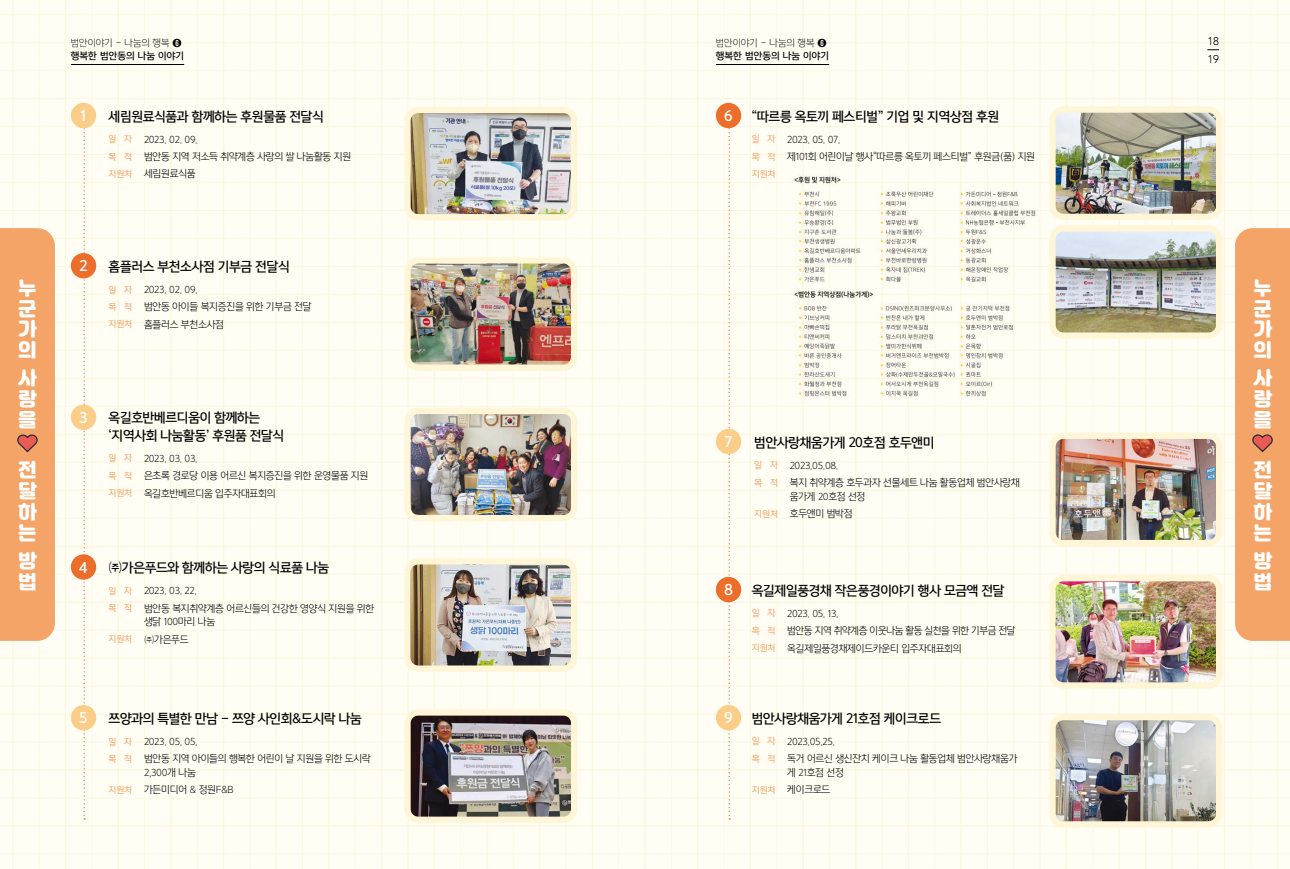
<style>
.page{position:relative;width:1290px;height:869px;background:#fff}
.page>*{position:absolute;margin:0;border:0;box-sizing:border-box;transform-origin:0 0}
.t1{font:18.75px/20.8px "Jalnan OTF";color:#fff;text-align:justify}
.t2{font:13.75px "Yoon Gothic Pro 770";color:#fff}
.t3{font:12.5px/17.2px "Yoon Gothic Pro 760";letter-spacing:-.03em;color:#000}
.t4{font:300 11.25px/17.5px "Avenir";color:#000}
.t5{font:10px/17.2px "Yoon Gothic Pro 730";letter-spacing:-.025em;color:#000}
.t6{font:9.38px "Yoon Gothic Pro 725";color:#000}
.t7{font:9.38px "Yoon Gothic Pro 765";color:#000}
.t8{font:8.75px "Yoon Gothic Pro 750";color:#f4a467}
.s1{font-family:"Yoon Gothic Pro 750";font-size:8.75px;color:#f4a467}
</style>
<div class="page">
<img style="left:0;top:0;width:1290px;height:868px">
<svg style="left:728px;top:128px;width:2px;height:691px"></svg>
<div style="left:0;top:228px;width:55px;height:412px;background:#f4a467"></div>
<div style="left:1235px;top:228px;width:55px;height:412px;background:#f4a467"></div>
<svg style="left:84px;top:128px;width:1px;height:691px"></svg>
<img style="left:411px;top:114px;width:159px;height:99px">
<div style="left:404px;top:107px;width:173px;height:113px;border:6px solid #fff5d7;border-radius:11px"></div>
<img style="left:411px;top:264px;width:159px;height:99px">
<div style="left:404px;top:257px;width:173px;height:113px;border:6px solid #fff5d7;border-radius:11px"></div>
<img style="left:1056px;top:582px;width:159px;height:99px">
<div style="left:1049px;top:575px;width:173px;height:113px;border:6px solid #fff5d7;border-radius:11px"></div>
<img style="left:411px;top:414px;width:159px;height:100px">
<div style="left:404px;top:407px;width:173px;height:114px;border:6px solid #fff5d7;border-radius:11px"></div>
<img style="left:1056px;top:720px;width:159px;height:100px">
<div style="left:1049px;top:713px;width:173px;height:114px;border:6px solid #fff5d7;border-radius:11px"></div>
<img style="left:411px;top:565px;width:159px;height:99px">
<div style="left:404px;top:558px;width:173px;height:113px;border:6px solid #fff5d7;border-radius:11px"></div>
<img style="left:1056px;top:439px;width:159px;height:100px">
<div style="left:1049px;top:432px;width:173px;height:114px;border:6px solid #fff5d7;border-radius:11px"></div>
<img style="left:411px;top:716px;width:159px;height:99px">
<div style="left:404px;top:709px;width:173px;height:113px;border:6px solid #fff5d7;border-radius:11px"></div>
<div style="left:71px;top:704px;width:25px;height:26px;background:#facd89;border-radius:50%"></div>
<div style="left:716px;top:428px;width:25px;height:26px;background:#facd89;border-radius:50%"></div>
<img style="left:1056px;top:113px;width:159px;height:100px">
<div style="left:1049px;top:106px;width:173px;height:114px;border:6px solid #fff5d7;border-radius:11px"></div>
<img style="left:1056px;top:232px;width:159px;height:99px">
<div style="left:1049px;top:225px;width:173px;height:113px;border:6px solid #fff5d7;border-radius:11px"></div>
<div style="left:716px;top:103px;width:25px;height:25px;background:#ed6d2b;border-radius:50%"></div>
<div style="left:716px;top:704px;width:25px;height:26px;background:#facd89;border-radius:50%"></div>
<div style="left:716px;top:576px;width:25px;height:26px;background:#ed6d2b;border-radius:50%"></div>
<div style="left:71px;top:103px;width:25px;height:25px;background:#facd89;border-radius:50%"></div>
<div style="left:71px;top:253px;width:25px;height:25px;background:#ed6d2b;border-radius:50%"></div>
<div style="left:71px;top:404px;width:25px;height:26px;background:#facd89;border-radius:50%"></div>
<div style="left:71px;top:554px;width:25px;height:25px;background:#ed6d2b;border-radius:50%"></div>
<img style="left:787px;top:171px;width:251px;height:231px">
<svg style="left:1207px;top:49px;width:12px;height:1px"></svg>
<hr style="left:716px;top:64px;width:113px;height:1px;background:#000">
<hr style="left:71px;top:64px;width:113px;height:1px;background:#000">
<h1 class="t1" style="left:18px;top:278px;width:20px">누 군 가 의</h1>
<h1 class="t1" style="left:18px;top:369px;width:20px">사 랑 을</h1>
<h1 class="t1" style="left:18px;top:461px;width:20px">전 달 하 는</h1>
<h1 class="t1" style="left:18px;top:551px;width:20px">방 법</h1>
<p class="t6" style="left:71px;top:37px;width:113px">범안이야기 – 나눔의 행복 ➏</p>
<p class="t7" style="left:71px;top:50px;width:115px">행복한 범안동의 나눔 이야기</p>
<h2 class="t2" style="left:81px;top:106px;width:7px">1</h2>
<p class="t3" style="left:109px;top:107px;width:217px">세림원료식품과 함께하는 후원물품 전달식</p>
<p class="t5" style="left:109px;top:131px;width:244px"><span class="s1">일 자</span> 2023. 02. 09.<br><span class="s1">목 적</span> 범안동 지역 저소득 취약계층 사랑의 쌀 나눔활동 지원 <span class="s1">지원처</span> 세림원료식품</p>
<h2 class="t2" style="left:79px;top:256px;width:10px">2</h2>
<p class="t3" style="left:109px;top:257px;width:183px">홈플러스 부천소사점 기부금 전달식</p>
<p class="t5" style="left:109px;top:281px;width:205px"><span class="s1">일 자</span> 2023. 02. 09.<br><span class="s1">목 적</span> 범안동 아이들 복지증진을 위한 기부금 전달 <span class="s1">지원처</span> 홈플러스 부천소사점</p>
<h2 class="t2" style="left:79px;top:407px;width:10px">3</h2>
<p class="t3" style="left:109px;top:409px;width:177px">옥길호반베르디움이 함께하는 ‘지역사회 나눔활동’ 후원품 전달식</p>
<p class="t5" style="left:109px;top:449px;width:261px"><span class="s1">일 자</span> 2023. 03. 03.<br><span class="s1">목 적</span> 은초록 경로당 이용 어르신 복지증진을 위한 운영물품 지원 <span class="s1">지원처</span> 옥길호반베르디움 입주자대표회의</p>
<h2 class="t2" style="left:79px;top:557px;width:10px">4</h2>
<p class="t3" style="left:109px;top:558px;width:222px">㈜가은푸드와 함께하는 사랑의 식료품 나눔</p>
<p class="t5" style="left:109px;top:582px;width:267px"><span class="s1">일 자</span> 2023. 03. 22.<br><span class="s1">목 적</span> 범안동 복지취약계층 어르신들의 건강한 영양식 지원을 위한</p>
<p class="t5" style="left:109px;top:613px;width:108px;text-indent:35px">생닭 100마리 나눔 <span class="s1">지원처</span> ㈜가은푸드</p>
<h2 class="t2" style="left:79px;top:708px;width:10px">5</h2>
<p class="t3" style="left:109px;top:709px;width:255px">쯔양과의 특별한 만남 – 쯔양 사인회&amp;도시락 나눔</p>
<p class="t5" style="left:109px;top:732px;width:264px"><span class="s1">일 자</span> 2023. 05. 05.<br><span class="s1">목 적</span> 범안동 지역 아이들의 행복한 어린이 날 지원을 위한 도시락</p>
<p class="t5" style="left:109px;top:763px;width:127px;text-align:center">2,300개 나눔<br><span class="s1">지원처</span> 가든미디어 &amp; 정원F&amp;B</p>
<p class="t6" style="left:716px;top:37px;width:113px">범안이야기 – 나눔의 행복 ➏</p>
<p class="t7" style="left:716px;top:50px;width:115px">행복한 범안동의 나눔 이야기</p>
<h2 class="t2" style="left:724px;top:106px;width:10px">6</h2>
<p class="t3" style="left:752px;top:107px;width:249px">“따르릉 옥토끼 페스티벌” 기업 및 지역상점 후원</p>
<p class="t5" style="left:752px;top:131px;width:285px"><span class="s1">일 자</span> 2023. 05. 07.<br><span class="s1">목 적</span> 제101회 어린이날 행사“따르릉 옥토끼 페스티벌” 후원금(품) 지원</p>
<p class="t8" style="left:752px;top:168px;width:25px">지원처</p>
<h2 class="t2" style="left:724px;top:432px;width:9px">7</h2>
<p class="t3" style="left:754px;top:433px;width:182px">범안사랑채움가게 20호점 호두앤미</p>
<p class="t5" style="left:754px;top:456px;width:267px"><span class="s1">일 자</span> 2023.05.08.<br><span class="s1">목 적</span> 복지 취약계층 호두과자 선물세트 나눔 활동업체 범안사랑채</p>
<p class="t5" style="left:754px;top:487px;width:113px;text-indent:35px">움가게 20호점 선정 <span class="s1">지원처</span> 호두앤미 범박점</p>
<h2 class="t2" style="left:724px;top:580px;width:10px">8</h2>
<p class="t3" style="left:752px;top:581px;width:254px">옥길제일풍경채 작은풍경이야기 행사 모금액 전달</p>
<p class="t5" style="left:752px;top:604px;width:265px"><span class="s1">일 자</span> 2023. 05. 13.<br><span class="s1">목 적</span> 범안동 지역 취약계층 이웃나눔 활동 실천을 위한 기부금 전달 <span class="s1">지원처</span> 옥길제일풍경채제이드카운티 입주자대표회의</p>
<h2 class="t2" style="left:724px;top:708px;width:10px">9</h2>
<p class="t3" style="left:752px;top:709px;width:191px">범안사랑채움가게 21호점 케이크로드</p>
<p class="t5" style="left:752px;top:732px;width:267px"><span class="s1">일 자</span> 2023.05.25.<br><span class="s1">목 적</span> 독거 어르신 생신잔치 케이크 나눔 활동업체 범안사랑채움가</p>
<p class="t5" style="left:752px;top:763px;width:93px;text-indent:35px">게 21호점 선정 <span class="s1">지원처</span> 케이크로드</p>
<p class="t4" style="left:1207px;top:32px;width:13px">18<br>19</p>
<h1 class="t1" style="left:1253px;top:278px;width:20px">누 군 가 의</h1>
<h1 class="t1" style="left:1253px;top:369px;width:20px">사 랑 을</h1>
<h1 class="t1" style="left:1253px;top:461px;width:20px">전 달 하 는</h1>
<h1 class="t1" style="left:1253px;top:551px;width:20px">방 법</h1>
</div>
